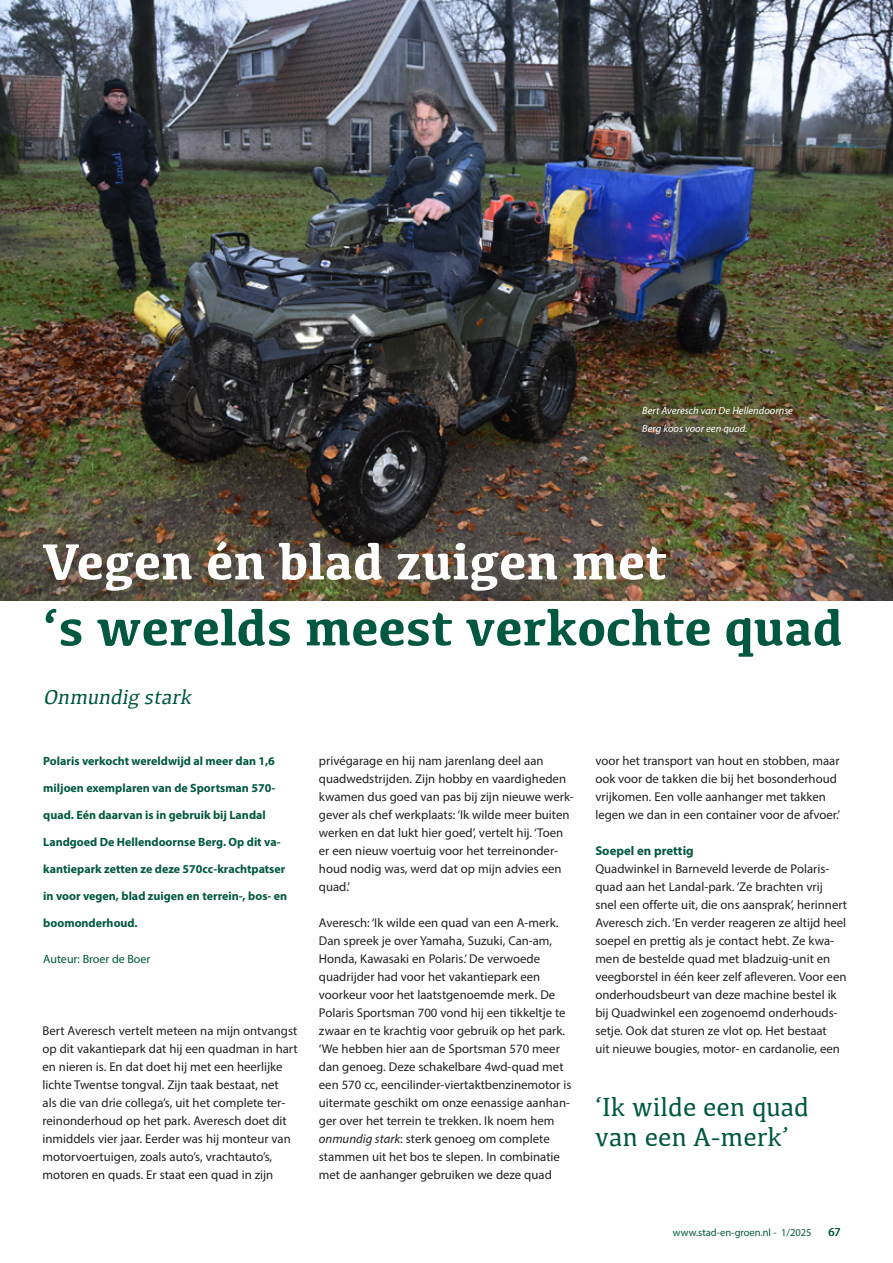
<style>
.page{position:relative;width:893px;height:1263px;background:#fff}
.page>*{position:absolute;margin:0;border:0;box-sizing:border-box;transform-origin:0 0}
.t1{font:700 52.5px "Kefa";color:#005840}
.t2{font:700 52.5px "Kefa";color:#fff}
.t3{font:27px/30px "Kefa";color:#005840}
.t4{font:italic 21px "Kefa";color:#005840}
.t5{font:12.75px/18px "Myriad Pro";color:#231f20}
.t6{font:700 12.75px "Myriad Pro";color:#005840}
.t7{font:700 12px "Myriad Pro";color:#005840}
.t8{font:12px "Myriad Pro";color:#005840}
.t9{font:italic 10.5px/18px "Myriad Pro";color:#fff}
.t10{font:10.5px "Myriad Pro";color:#005840}
.s1{font-style:italic}
</style>
<div class="page">
<img style="left:0;top:0;width:893px;height:600px">
<p class="t9" style="left:642px;top:401px;width:152px">Bert Averesch van De Hellendoornse<br>Berg koos voor een quad.</p>
<h1 class="t2" style="left:43px;top:527px;width:626px">Vegen én blad zuigen met</h1>
<h1 class="t1" style="left:43px;top:593px;width:802px">‘s werelds meest verkochte quad</h1>
<h3 class="t4" style="left:43px;top:683px;width:154px">Onmundig stark</h3>
<p class="t7" style="left:43px;top:753px;width:233px">Polaris verkocht wereldwijd al meer dan 1,6</p>
<p class="t7" style="left:43px;top:780px;width:234px">miljoen exemplaren van de Sportsman 570-</p>
<p class="t7" style="left:43px;top:807px;width:224px">quad. Eén daarvan is in gebruik bij Landal</p>
<p class="t7" style="left:43px;top:834px;width:239px">Landgoed De Hellendoornse Berg. Op dit va-</p>
<p class="t7" style="left:43px;top:861px;width:244px">kantiepark zetten ze deze 570cc-krachtpatser</p>
<p class="t7" style="left:43px;top:888px;width:245px">in voor vegen, blad zuigen en terrein-, bos- en</p>
<p class="t7" style="left:43px;top:915px;width:96px">boomonderhoud.</p>
<p class="t8" style="left:43px;top:952px;width:109px">Auteur: Broer de Boer</p>
<p class="t5" style="left:43px;top:1022px;width:257px">Bert Averesch vertelt meteen na mijn ontvangst op dit vakantiepark dat hij een quadman in hart en nieren is. En dat doet hij met een heerlijke lichte Twentse tongval. Zijn taak bestaat, net<br>als die van drie collega’s, uit het complete ter&shy;reinonderhoud op het park. Averesch doet dit inmiddels vier jaar. Eerder was hij monteur van motorvoertuigen, zoals auto’s, vrachtauto’s, motoren en quads. Er staat een quad in zijn</p>
<p class="t5" style="left:319px;top:752px;width:256px">privégarage en hij nam jarenlang deel aan quadwedstrijden. Zijn hobby en vaardigheden kwamen dus goed van pas bij zijn nieuwe werk&shy;gever als chef werkplaats: ‘Ik wilde meer buiten werken en dat lukt hier goed’, vertelt hij. ‘Toen er een nieuw voertuig voor het terreinonder&shy;houd nodig was, werd dat op mijn advies een quad.’</p>
<p class="t5" style="left:319px;top:914px;width:254px">Averesch: ‘Ik wilde een quad van een A-merk.<br>Dan spreek je over Yamaha, Suzuki, Can-am, Honda, Kawasaki en Polaris.’ De verwoede quadrijder had voor het vakantiepark een voorkeur voor het laatstgenoemde merk. De Polaris Sportsman 700 vond hij een tikkeltje te zwaar en te krachtig voor gebruik op het park. ‘We hebben hier aan de Sportsman 570 meer dan genoeg. Deze schakelbare 4wd-quad met een 570 cc, eencilinder-viertaktbenzinemotor is uitermate geschikt om onze eenassige aanhan&shy;ger over het terrein te trekken. Ik noem hem <span class="s1">onmundig stark</span>: sterk genoeg om complete stammen uit het bos te slepen. In combinatie met de aanhanger gebruiken we deze quad</p>
<p class="t5" style="left:595px;top:752px;width:246px">voor het transport van hout en stobben, maar ook voor de takken die bij het bosonderhoud vrijkomen. Een volle aanhanger met takken legen we dan in een container voor de afvoer.’</p>
<p class="t6" style="left:595px;top:842px;width:100px">Soepel en prettig</p>
<p class="t5" style="left:595px;top:860px;width:253px">Quadwinkel in Barneveld leverde de Polaris&shy;quad aan het Landal-park. ‘Ze brachten vrij snel een offerte uit, die ons aansprak’, herinnert Averesch zich. ‘En verder reageren ze altijd heel soepel en prettig als je contact hebt. Ze kwa&shy;men de bestelde quad met bladzuig-unit en veegborstel in één keer zelf afleveren. Voor een onderhoudsbeurt van deze machine bestel ik bij Quadwinkel een zogenoemd onderhouds&shy;setje. Ook dat sturen ze vlot op. Het bestaat<br>uit nieuwe bougies, motor- en cardanolie, een</p>
<h2 class="t3" style="left:595px;top:1091px;width:215px">‘Ik wilde een quad van een A-merk’</h2>
<p class="t10" style="left:673px;top:1226px;width:140px">www.stad-en-groen.nl - 1/2025</p>
<p class="t8" style="left:828px;top:1224px;width:14px">67</p>
</div>
